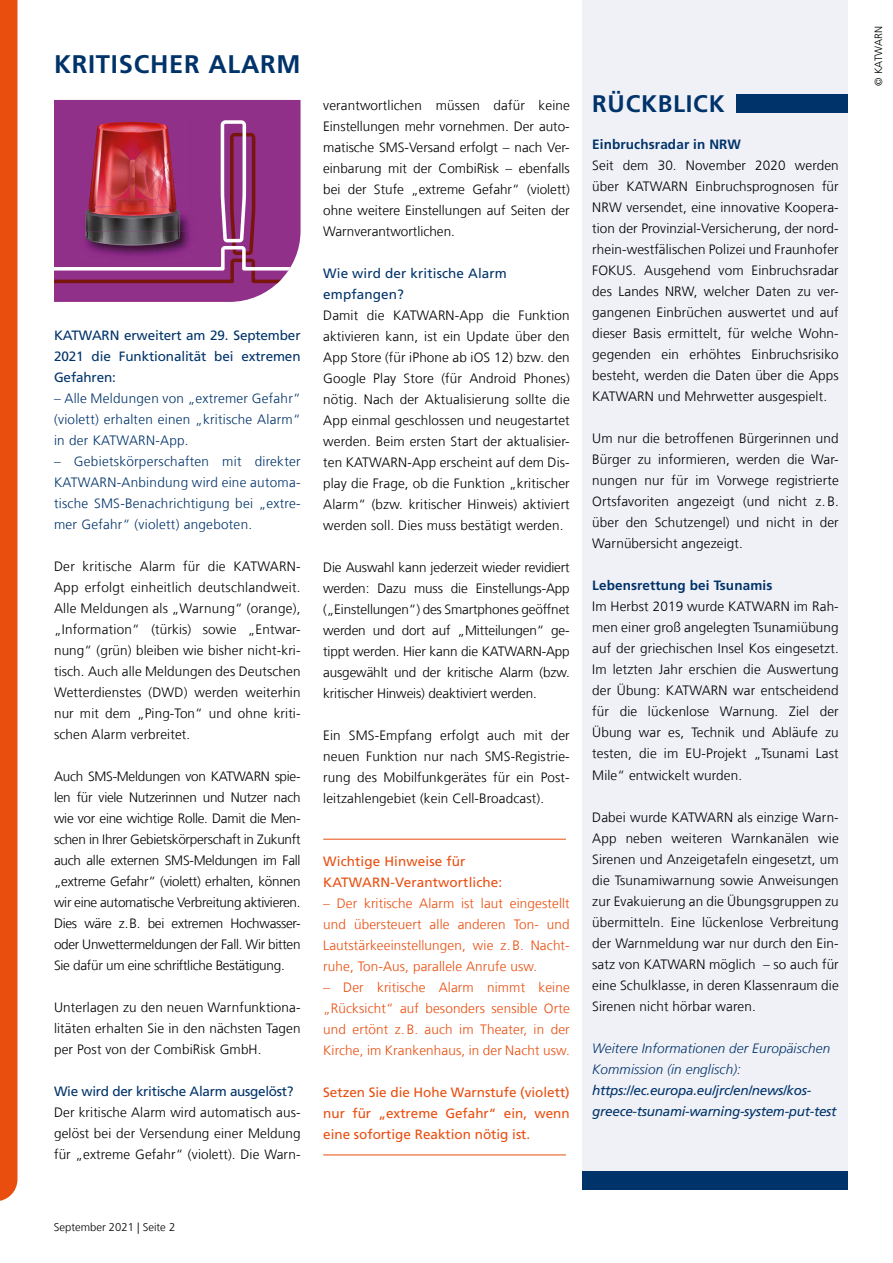
<style>
.page{position:relative;width:893px;height:1263px;background:#fff}
.page>*{position:absolute;margin:0;border:0;box-sizing:border-box;transform-origin:0 0}
.t1{font:700 25.5px "Frutiger LT Com";letter-spacing:.03em;color:#00336a}
.t2{font:700 24px "Frutiger LT Com";letter-spacing:.03em;color:#00336a}
.t3{font:300 13.5px/21px "Frutiger LT Com";letter-spacing:.01em;color:#000;text-align:justify}
.t4{font:300 13.5px/21px "Frutiger LT Com";letter-spacing:.01em;color:#e94e0f;text-align:justify}
.t5{font:300 13.5px/21px "Frutiger LT Com";letter-spacing:.02em;color:#00336a;text-align:justify}
.t6{font:13.5px/21px "Frutiger LT Com";color:#e94e0f}
.t7{font:13.5px/21px "Frutiger LT Com";letter-spacing:-.01em;color:#00336a;text-align:justify}
.t8{font:italic 13.5px/21px "Frutiger LT Com";letter-spacing:-.02em;color:#00336a}
.t9{font:italic 300 13.5px/21px "Frutiger LT Com";letter-spacing:.01em;color:#00336a}
.t10{font:700 13.5px "Frutiger LT Com";letter-spacing:.01em;color:#00336a}
.t11{font:13.5px/21px "Frutiger LT Com";letter-spacing:.01em;color:#00336a}
.t12{font:300 11.25px "Frutiger LT Com";color:#000}
.t13{font:300 10.5px "Frutiger LT Com";letter-spacing:.025em;color:#000}
</style>
<div class="page">
<div style="left:583px;top:0;width:265px;height:1171px;background:#f0f1f7"></div>
<div style="left:0;top:0;width:17px;height:1201px;background:#e94e0f"></div>
<svg style="left:54px;top:100px;width:247px;height:202px;background:#984092"></svg>
<img style="left:83px;top:116px;width:109px;height:4px">
<img style="left:54px;top:120px;width:247px;height:163px">
<hr style="left:323px;top:839px;width:243px;height:1px;background:#e94e0f">
<hr style="left:323px;top:1154px;width:243px;height:1px;background:#e94e0f">
<div style="left:736px;top:94px;width:112px;height:19px;background:#00336a"></div>
<div style="left:583px;top:1171px;width:265px;height:19px;background:#00336a"></div>
<h1 class="t1" style="left:54px;top:49px;width:248px">KRITISCHER ALARM</h1>
<p class="t7" style="left:54px;top:325px;width:248px">KATWARN erweitert am 29. September 2021 die Funktionalität bei extremen Gefahren:</p>
<p class="t5" style="left:54px;top:388px;width:248px">– Alle Meldungen von „extremer Gefahr“ (violett) erhalten einen „kritische Alarm“ in der KATWARN-App.</p>
<p class="t5" style="left:54px;top:451px;width:248px">– Gebietskörperschaften mit direkter KATWARN-Anbindung wird eine automa&shy;tische SMS-Benachrichtigung bei „extre&shy;mer Gefahr“ (violett) angeboten.</p>
<p class="t3" style="left:54px;top:556px;width:248px">Der kritische Alarm für die KATWARN-App erfolgt einheitlich deutschlandweit.<br>Alle Meldungen als „Warnung“ (orange), „Information“ (tü rkis) sowie „Entwar&shy;nung“ (grün) bleiben wie bisher nicht-kri&shy;tisch. Auch alle Meldungen des Deutschen Wetterdienstes (DWD) werden weiterhin nur mit dem „Ping-Ton“ und ohne kriti&shy;schen Alarm verbreitet.</p>
<p class="t3" style="left:54px;top:766px;width:248px">Auch SMS-Meldungen von KATWARN spie&shy;len für viele Nutzerinnen und Nutzer nach wie vor eine wichtige Rolle. Damit die Men&shy;schen in Ihrer Gebietskörperschaft in Zukunft auch alle externen SMS-Meldungen im Fall „extreme Gefahr“ (violett) erhalten, können wir eine automatische Verbreitung aktivieren.<br>Dies wäre z.B. bei extremen Hochwasser&shy;oder Unwettermeldungen der Fall. Wir bitten Sie dafür um eine schriftliche Bestätigung.</p>
<p class="t3" style="left:54px;top:997px;width:248px">Unterlagen zu den neuen Warnfunktiona&shy;litäten erhalten Sie in den nächsten Tagen per Post von der CombiRisk GmbH.</p>
<p class="t7" style="left:54px;top:1081px;width:241px">Wie wird der kritische Alarm ausgelöst?</p>
<p class="t3" style="left:54px;top:1102px;width:248px">Der kritische Alarm wird automatisch aus&shy;gelöst bei der Versendung einer Meldung für „extreme Gefahr“ (violett). Die Warn-</p>
<p class="t3" style="left:323px;top:95px;width:248px">verantwortlichen müssen dafü r keine Einstellungen mehr vornehmen. Der auto&shy;matische SMS-Versand erfolgt – nach Ver&shy;einbarung mit der CombiRisk – ebenfalls bei der Stufe „extreme Gefahr“ (violett) ohne weitere Einstellungen auf Seiten der Warnverantwortlichen.</p>
<p class="t11" style="left:323px;top:263px;width:185px">Wie wird der kritische Alarm empfangen?</p>
<p class="t3" style="left:323px;top:305px;width:248px">Damit die KATWARN-App die Funktion aktivieren kann, ist ein Update ü ber den App Store (fü r iPhone ab iOS 12) bzw. den Google Play Store (fü r Android Phones) nötig. Nach der Aktualisierung sollte die App einmal geschlossen und neugestartet werden. Beim ersten Start der aktualisier&shy;ten KATWARN-App erscheint auf dem Dis&shy;play die Frage, ob die Funktion „kritischer Alarm“ (bzw. kritischer Hinweis) aktiviert werden soll. Dies muss bestätigt werden.</p>
<p class="t3" style="left:323px;top:557px;width:248px">Die Auswahl kann jederzeit wieder revidiert werden: Dazu muss die Einstellungs-App („Einstellungen“) des Smartphones geöffnet werden und dort auf „Mitteilungen“ ge&shy;tippt werden. Hier kann die KATWARN-App ausgewä hlt und der kritische Alarm (bzw. kritischer Hinweis) deaktiviert werden.</p>
<p class="t3" style="left:323px;top:725px;width:248px">Ein SMS-Empfang erfolgt auch mit der neuen Funktion nur nach SMS-Registrie&shy;rung des Mobilfunkgerätes für ein Post&shy;leitzahlengebiet (kein Cell-Broadcast).</p>
<p class="t6" style="left:323px;top:851px;width:181px">Wichtige Hinweise fü r<br>KATWARN-Verantwortliche:</p>
<p class="t4" style="left:323px;top:893px;width:248px">– Der kritische Alarm ist laut eingestellt und übersteuert alle anderen Ton- und Lautstärkeeinstellungen, wie z. B. Nacht&shy;ruhe, Ton-Aus, parallele Anrufe usw.</p>
<p class="t4" style="left:323px;top:977px;width:248px">– Der kritische Alarm nimmt keine „Rücksicht“ auf besonders sensible Orte und ertönt z. B. auch im Theater, in der Kirche, im Krankenhaus, in der Nacht usw.</p>
<p class="t6" style="left:323px;top:1082px;width:248px;text-align:justify">Setzen Sie die Hohe Warnstufe (violett) nur für „extreme Gefahr“ ein, wenn eine sofortige Reaktion nötig ist.</p>
<h2 class="t2" style="left:592px;top:90px;width:134px">RÜCKBLICK</h2>
<p class="t10" style="left:592px;top:137px;width:150px">Einbruchsradar in NRW</p>
<p class="t3" style="left:592px;top:155px;width:248px">Seit dem 30. November 2020 werden über KATWARN Einbruchsprognosen für NRW versendet, eine innovative Koopera&shy;tion der Provinzial-Versicherung, der nord&shy;rhein-westfälischen Polizei und Fraunhofer FOKUS. Ausgehend vom Einbruchsradar des Landes NRW, welcher Daten zu ver&shy;gangenen Einbrüchen auswertet und auf dieser Basis ermittelt, für welche Wohn&shy;gegenden ein erhöhtes Einbruchsrisiko besteht, werden die Daten über die Apps KATWARN und Mehrwetter ausgespielt.</p>
<p class="t3" style="left:592px;top:428px;width:248px">Um nur die betroffenen Bürgerinnen und Bürger zu informieren, werden die War&shy;nungen nur für im Vorwege registrierte Ortsfavoriten angezeigt (und nicht z. B. über den Schutzengel) und nicht in der Warnübersicht angezeigt.</p>
<p class="t10" style="left:592px;top:578px;width:182px">Lebensrettung bei Tsunamis</p>
<p class="t3" style="left:592px;top:596px;width:248px">Im Herbst 2019 wurde KATWARN im Rah&shy;men einer groß angelegten Tsunamiübung auf der griechischen Insel Kos eingesetzt.<br>Im letzten Jahr erschien die Auswertung der Übung: KATWARN war entscheidend für die lückenlose Warnung. Ziel der Übung war es, Technik und Abläufe zu testen, die im EU-Projekt „Tsunami Last Mile“ entwickelt wurden.</p>
<p class="t3" style="left:592px;top:806px;width:248px">Dabei wurde KATWARN als einzige Warn-App neben weiteren Warnkanälen wie Sirenen und Anzeigetafeln eingesetzt, um die Tsunamiwarnung sowie Anweisungen zur Evakuierung an die Übungsgruppen zu übermitteln. Eine lückenlose Verbreitung der Warnmeldung war nur durch den Ein&shy;satz von KATWARN möglich – so auch für eine Schulklasse, in deren Klassenraum die Sirenen nicht hörbar waren.</p>
<p class="t9" style="left:592px;top:1037px;width:240px">Weitere Informationen der Europäischen<br>Kommission (in englisch):</p>
<p class="t8" style="left:592px;top:1079px;width:246px">https://ec.europa.eu/jrc/en/news/kos&shy;greece-tsunami-warning-system-put-test</p>
<p class="t12" style="left:54px;top:1221px;width:123px">September 2021 | Seite 2</p>
<p class="t13" style="left:872px;top:86px;width:62px;rotate:-90deg">© KATWARN</p>
</div>
